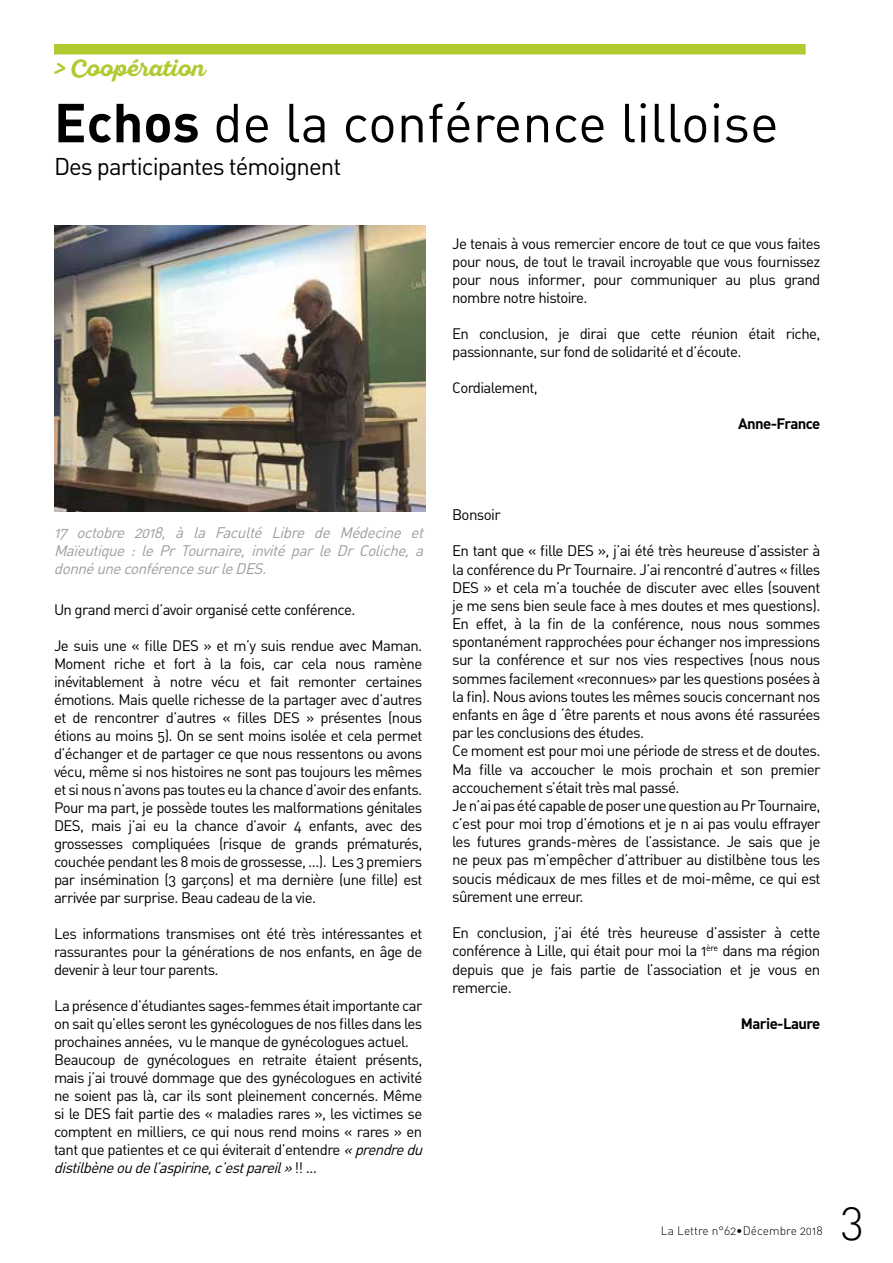
<style>
.page{position:relative;width:893px;height:1263px;background:#fff}
.page>*{position:absolute;margin:0;border:0;box-sizing:border-box;transform-origin:0 0}
.t1{font:54px "DIN Regular Alternate";color:#000}
.t2{font:46.5px "DIN Light Alternate";color:#000}
.t3{font:24px "DIN Regular Alternate";letter-spacing:-.04em;color:#000}
.t4{font:700 22.5px "Sant Elia Script Alt";color:#afcb31}
.t5{font:15.15px/18.1px "DIN Regular Alternate";letter-spacing:-.04em;color:#000}
.t6{font:italic 15.15px/18.1px "DIN Regular Alternate";color:#9d9d9c;text-align:justify}
.t7{font:15px/18px "DIN Regular Alternate";letter-spacing:-.04em;color:#000;text-align:justify}
.t8{font:15px "DIN Bold Alternate";letter-spacing:-.04em;color:#000}
.t9{font:12px "DIN Light Alternate";color:#000}
.s1{font-family:"DIN Bold Alternate"}
.s2{font-style:italic}
</style>
<div class="page">
<div style="left:54px;top:44px;width:752px;height:11px;background:#afcb31"></div>
<img style="left:54px;top:225px;width:371px;height:286px">
<h3 class="t4" style="left:54px;top:57px;width:152px">&gt; Coopération</h3>
<h1 class="t1" style="left:54px;top:99px;width:726px"><span class="s1">Echos</span> de la conférence lilloise</h1>
<h3 class="t3" style="left:54px;top:156px;width:289px">Des participantes témoignent</h3>
<p class="t7" style="left:452px;top:236px;width:370px">Je tenais à vous remercier encore de tout ce que vous faites pour nous, de tout le travail incroyable que vous fournissez pour nous informer, pour communiquer au plus grand nombre notre histoire.</p>
<p class="t7" style="left:452px;top:326px;width:370px">En conclusion, je dirai que cette réunion était riche, passionnante, sur fond de solidarité et d’écoute.</p>
<p class="t7" style="left:452px;top:380px;width:87px">Cordialement,</p>
<p class="t8" style="left:738px;top:417px;width:84px">Anne-France</p>
<p class="t6" style="left:54px;top:524px;width:374px">17 octobre 2018, à la Faculté Libre de Médecine et Maïeutique : le Pr Tournaire, invité par le Dr Coliche, a donnéuneconférencesurleDES.</p>
<p class="t7" style="left:54px;top:602px;width:303px">Un grand merci d’avoir organisé cette conférence.</p>
<p class="t7" style="left:54px;top:638px;width:370px">Je suis une « fille DES » et m’y suis rendue avec Maman.<br>Moment riche et fort à la fois, car cela nous ramène inévitablement à notre vécu et fait remonter certaines émotions. Mais quelle richesse de la partager avec d’autres et de rencontrer d’autres « filles DES » présentes (nous étions au moins 5). On se sent moins isolée et cela permet d’échanger et de partager ce que nous ressentons ou avons vécu, même si nos histoires ne sont pas toujours les mêmes et si nous n’avons pas toutes eu la chance d’avoir des enfants.<br>Pour ma part, je possède toutes les malformations génitales DES, mais j’ai eu la chance d’avoir 4 enfants, avec des grossesses compliquées (risque de grands prématurés, couchée pendant les 8 mois de grossesse, …). Les 3 premiers par insémination (3 garçons) et ma dernière (une fille) est arrivée par surprise. Beau cadeau de la vie.</p>
<p class="t7" style="left:54px;top:926px;width:370px">Les informations transmises ont été très intéressantes et rassurantes pour la générations de nos enfants, en âge de devenir à leur tour parents.</p>
<p class="t7" style="left:54px;top:998px;width:374px;text-align:left">La présence d’étudiantes sages-femmes était importante car on sait qu’elles seront les gynécologues de nos filles dans les prochaines années, vu le manque de gynécologues actuel.<br>Beaucoup de gynécologues en retraite étaient présents, mais j’ai trouvé dommage que des gynécologues en activité ne soient pas là, car ils sont pleinement concernés. Même si le DES fait partie des « maladies rares », les victimes se comptent en milliers, ce qui nous rend moins « rares » en tant que patientes et ce qui éviterait d’entendre <span class="s2">«prendredu distilbèneoudel’aspirine,c’estpareil»</span>! ! …</p>
<p class="t5" style="left:452px;top:506px;width:50px">Bonsoir</p>
<p class="t5" style="left:452px;top:543px;width:370px">En tant que « fille DES », j’ai été très heureuse d’assister à la conférence du Pr Tournaire. J’ai rencontré d’autres « filles DES » et cela m’a touchée de discuter avec elles (souvent je me sens bien seule face à mes doutes et mes questions).<br>En effet, à la fin de la conférence, nous nous sommes spontanément rapprochées pour échanger nos impressions sur la conférence et sur nos vies respectives (nous nous sommes facilement «reconnues» par les questions posées à la fin). Nous avions toutes les mêmes soucis concernant nos enfants en âge d ‘être parents et nous avons été rassurées par les conclusions des études.<br>Ce moment est pour moi une période de stress et de doutes.<br>Ma fille va accoucher le mois prochain et son premier accouchement s’était très mal passé.<br>Je n’ai pas été capable de poser une question au Pr Tournaire, c’est pour moi trop d’émotions et je n ai pas voulu effrayer les futures grands-mères de l’assistance. Je sais que je ne peux pas m’empêcher d’attribuer au distilbène tous les soucis médicaux de mes filles et de moi-même, ce qui est sûrement une erreur.</p>
<p class="t5" style="left:452px;top:925px;width:370px;text-align:justify">En conclusion, j’ai été très heureuse d’assister à cette conférence à Lille, qui était pour moi la 1<sup>ère</sup> dans ma région depuis que je fais partie de l’association et je vous en remercie.</p>
<p class="t8" style="left:741px;top:1017px;width:81px">Marie-Laure</p>
<p class="t9" style="left:661px;top:1225px;width:163px">La Lettre n°62•Décembre 2018</p>
<h2 class="t2" style="left:841px;top:1197px;width:25px">3</h2>
</div>
